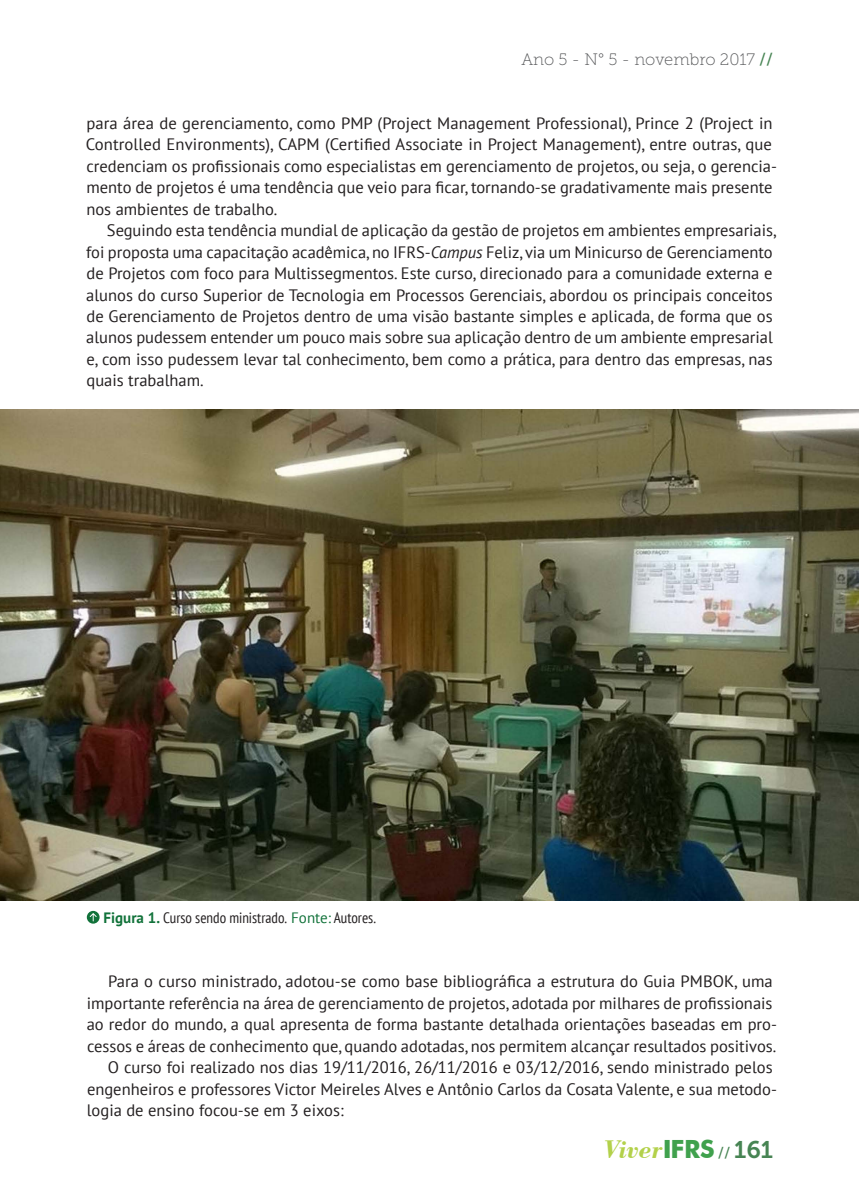
<style>
.page{position:relative;width:859px;height:1202px;background:#fff}
.page>*{position:absolute;margin:0;border:0;box-sizing:border-box;transform-origin:0 0}
.t1{font:italic 700 26.85px "Bodoni BT";color:#b3d14a}
.Número_da_página_mes{font:24px "Museo Slab 700";color:#478453}
.Texto{font:16.5px/21.5px "PT Sans";color:#231f20}
.t2{font:16.5px "Museo Slab 100";color:#57585a}
.Legenda_fotos{font:condensed 15px "PT Sans";color:#231f20}
.s1{font-family:"Museo Slab 500";color:#478453}
.s2{font-style:italic}
.s3{font-weight:700;font-stretch:normal;color:#11723a}
.s4{font-stretch:normal;color:#11723a}
.s5{font-family:"Futura BT";font-style:normal;font-size:25.05px;color:#40a14d}
.s6{font-family:"Museo Slab 500";font-size:15px}
</style>
<div class="page">
<svg style="left:87px;top:910px;width:12px;height:13px"></svg>
<svg style="left:90px;top:912px;width:7px;height:9px"></svg>
<img style="left:0;top:409px;width:858px;height:491px">
<p class="t2" style="left:521px;top:51px;width:253px">Ano 5 - N° 5 - novembro 2017 <span class="s1">//</span></p>
<p class="Texto" style="left:86px;top:112px;width:692px">para área de gerenciamento, como PMP (Project Management Professional), Prince 2 (Project in Controlled Environments), CAPM (Certified Associate in Project Management), entre outras, que credenciam os profissionais como especialistas em gerenciamento de projetos, ou seja, o gerencia&shy;mento de projetos é uma tendência que veio para ficar, tornando-se gradativamente mais presente nos ambientes de trabalho.</p>
<p class="Texto" style="left:86px;top:219px;width:691px;text-indent:21px">Seguindo esta tendência mundial de aplicação da gestão de projetos em ambientes empresariais, foi proposta uma capacitação acadêmica, no IFRS-<span class="s2">Campus</span> Feliz, via um Minicurso de Gerenciamento de Projetos com foco para Multissegmentos. Este curso, direcionado para a comunidade externa e alunos do curso Superior de Tecnologia em Processos Gerenciais, abordou os principais conceitos de Gerenciamento de Projetos dentro de uma visão bastante simples e aplicada, de forma que os alunos pudessem entender um pouco mais sobre sua aplicação dentro de um ambiente empresarial e, com isso pudessem levar tal conhecimento, bem como a prática, para dentro das empresas, nas quais trabalham.</p>
<p class="Legenda_fotos" style="left:103px;top:907px;width:274px"><span class="s3">Figura 1.</span> Curso sendo ministrado. <span class="s4">Fonte:</span> Autores.</p>
<p class="Texto" style="left:87px;top:970px;width:691px;text-indent:21px">Para o curso ministrado, adotou-se como base bibliográfica a estrutura do Guia PMBOK, uma importante referência na área de gerenciamento de projetos, adotada por milhares de profissionais ao redor do mundo, a qual apresenta de forma bastante detalhada orientações baseadas em pro&shy;cessos e áreas de conhecimento que, quando adotadas, nos permitem alcançar resultados positivos.</p>
<p class="Texto" style="left:87px;top:1056px;width:691px;text-indent:21px">O curso foi realizado nos dias 19/11/2016, 26/11/2016 e 03/12/2016, sendo ministrado pelos engenheiros e professores Victor Meireles Alves e Antônio Carlos da Cosata Valente, e sua metodo&shy;logia de ensino focou-se em 3 eixos:</p>
<p class="t1" style="left:604px;top:1132px;width:112px">Viver<span class="s5">IFRS</span></p>
<p class="Número_da_página_mes" style="left:717px;top:1135px;width:57px"><span class="s6">//</span> 161</p>
</div>
